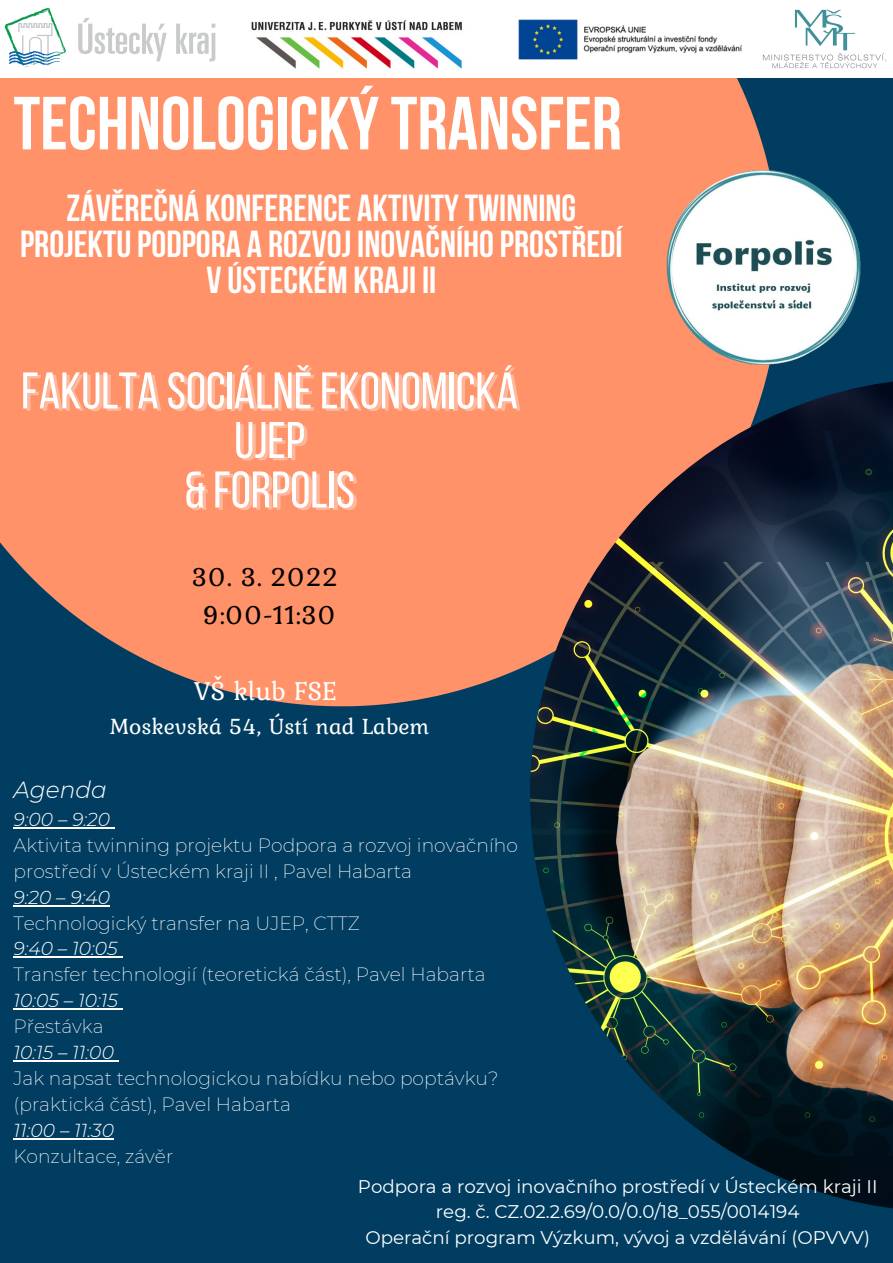
<style>
.page{position:relative;width:893px;height:1263px;background:#003d60}
.page>*{position:absolute;margin:0;border:0;box-sizing:border-box;transform-origin:0 0}
.t1{font:700 75px "Bebas Neue";color:#fff}
.t2{font:51.45px/51.8px "Bebas Neue";color:#fff;text-align:center}
.t3{font:700 37.5px/36px "Bebas Neue";color:#fff;text-align:center}
.t4{font:27.45px "Kurale";color:#000}
.t5{font:27.45px "Kurale";color:#fff}
.t6{font:23.33px "Kurale";color:#fff}
.t7{font:italic 300 23.33px "Montserrat";color:#fff}
.t8{font:200 18.75px/25.9px "Montserrat";color:#fff}
.t9{font:italic 300 18.75px "Montserrat";color:#fff}
.t10{font:18.23px "Montserrat";color:#fff}
.s1{color:rgb(255 255 255/.35)}
</style>
<div class="page">
<div style="left:0;top:78px;width:764px;height:628px;background:#ff9268"></div>
<img style="left:530px;top:378px;width:363px;height:831px">
<img style="left:0;top:0;width:893px;height:78px">
<img style="left:643px;top:147px;width:242px;height:242px">
<svg style="left:13px;top:827px;width:12px;height:2px"></svg>
<hr style="left:25px;top:827px;width:85px;height:2px;background:#fff">
<hr style="left:13px;top:905px;width:97px;height:1px;background:#fff">
<hr style="left:13px;top:956px;width:105px;height:2px;background:#fff">
<hr style="left:13px;top:1008px;width:105px;height:2px;background:#fff">
<hr style="left:13px;top:1060px;width:101px;height:2px;background:#fff">
<hr style="left:13px;top:1138px;width:101px;height:1px;background:#fff">
<p class="t1" style="left:13px;top:93px;width:610px">TECHNOLOGICKÝTRANSFER</p>
<p class="t3" style="left:20px;top:194px;width:604px">ZÁVĚREČNÁ KONFERENCE AKTIVITYTWINNING<br>PROJEKTUPODPORA A ROZVOJ INOVAČNÍHOPROSTŘEDÍ<br>V ÚSTECKÉM KRAJI II</p>
<p class="t2" style="left:21px;top:370px;width:498px">FAKULTA SOCIÁLNĚEKONOMICKÁ<br><span class="s1">UJEP</span></p>
<p class="t2" style="left:184px;top:469px;width:172px">&amp; FORPOLIS</p>
<p class="t4" style="left:192px;top:555px;width:149px">30. 3. 2022</p>
<p class="t4" style="left:202px;top:593px;width:136px">9:00-11:30</p>
<p class="t5" style="left:194px;top:670px;width:145px">VŠ klub FSE</p>
<p class="t6" style="left:110px;top:708px;width:321px">Moskevská 54, Ústí nad Labem</p>
<p class="t7" style="left:13px;top:776px;width:95px">Agenda</p>
<p class="t9" style="left:13px;top:808px;width:98px">9:00 – 9:20</p>
<p class="t8" style="left:13px;top:832px;width:506px">Aktivita twinning projektu Podpora a rozvoj inovačního prostředí v Ústeckém kraji II , Pavel Habarta</p>
<p class="t9" style="left:13px;top:885px;width:98px">9:20 – 9:40</p>
<p class="t8" style="left:13px;top:910px;width:348px">Technologický transfer na UJEP, CTTZ</p>
<p class="t9" style="left:13px;top:937px;width:106px">9:40 – 10:05</p>
<p class="t8" style="left:13px;top:962px;width:473px">Transfer technologií (teoretická část), Pavel Habarta</p>
<p class="t9" style="left:13px;top:989px;width:106px">10:05 – 10:15</p>
<p class="t8" style="left:13px;top:1013px;width:92px">Přestávka</p>
<p class="t9" style="left:13px;top:1041px;width:102px">10:15 – 11:00</p>
<p class="t8" style="left:13px;top:1065px;width:486px">Jak napsat technologickou nabídku nebo poptávku? (praktická část), Pavel Habarta</p>
<p class="t9" style="left:13px;top:1118px;width:102px">11:00 – 11:30</p>
<p class="t8" style="left:13px;top:1143px;width:161px">Konzultace, závěr</p>
<p class="t10" style="left:358px;top:1175px;width:521px">Podpora a rozvoj inovačního prostředí v Ústeckém kraji II</p>
<p class="t10" style="left:436px;top:1201px;width:365px">reg. č. CZ.02.2.69/0.0/0.0/18_055/0014194</p>
<p class="t10" style="left:365px;top:1226px;width:506px">Operační program Výzkum, vývoj a vzdělávání (OPVVV)</p>
</div>
